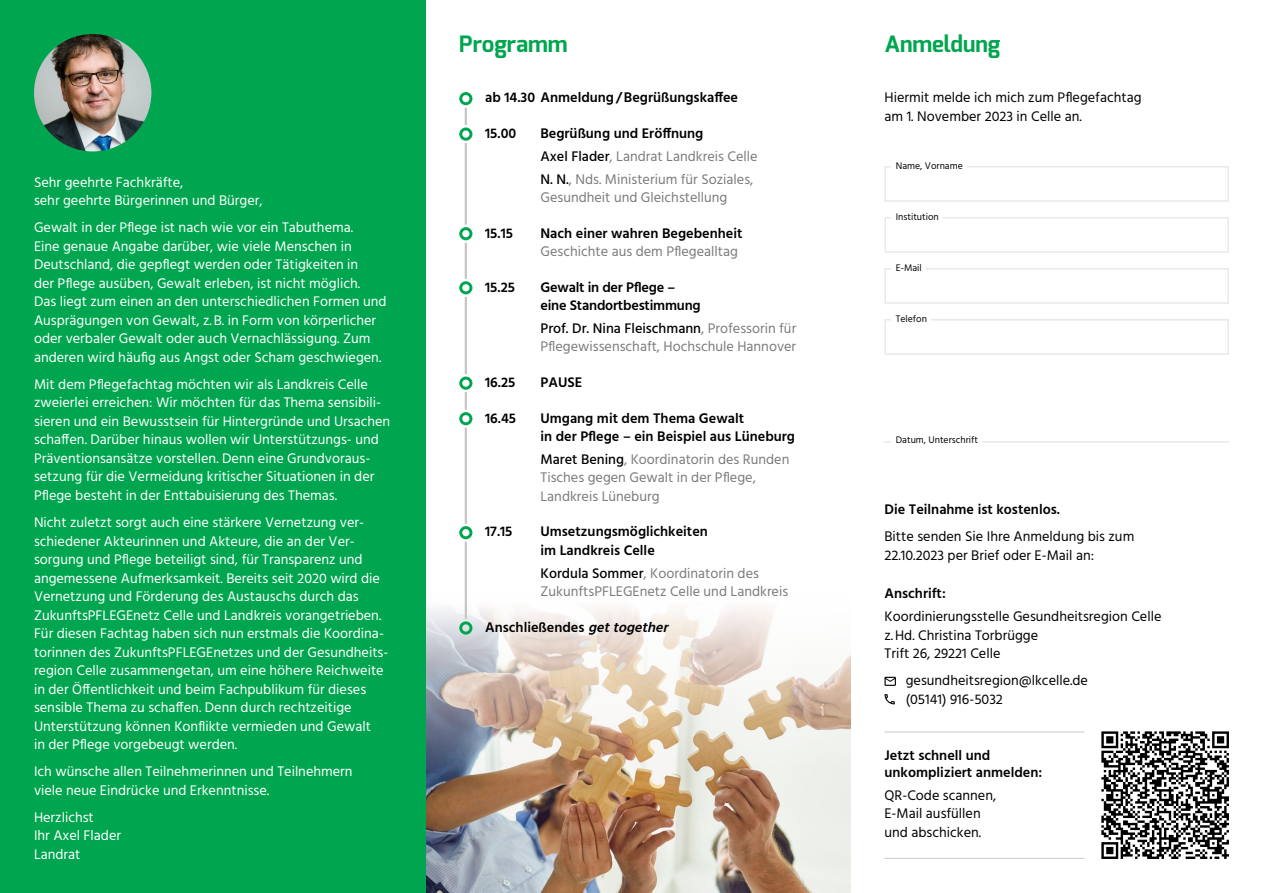
<style>
.page{position:relative;width:1263px;height:893px;background:#fff}
.page>*{position:absolute;margin:0;border:0;box-sizing:border-box;transform-origin:0 0}
.t1{font:700 22.5px "Exo";color:#00a64f}
.t2{font:14.25px/18.5px "Hind";color:#fff}
.t3{font:14.25px/18.5px "Hind";color:#7b7b7a}
.t4{font:600 14.25px/18.6px "Hind";color:#000}
.t5{font:14.25px/18.5px "Hind";color:#000}
.t6{font:9.75px "Hind";color:#000}
.s1{font-weight:600;color:#000}
.s2{font-weight:500;color:#000}
.s3{font-style:italic}
</style>
<div class="page">
<img style="left:425px;top:594px;width:425px;height:299px">
<div style="left:0;top:0;width:425px;height:893px;background:#00a64f"></div>
<hr style="left:465px;top:99px;width:2px;height:519px;background:#c5c6c6">
<svg style="left:458px;top:91px;width:16px;height:15px"></svg>
<div style="left:457px;top:90px;width:18px;height:18px;border:2px solid #fff;border-radius:50%"></div>
<div style="left:462px;top:95px;width:7px;height:7px;background:#fff;border-radius:50%"></div>
<svg style="left:458px;top:126px;width:16px;height:16px"></svg>
<div style="left:457px;top:125px;width:18px;height:18px;border:2px solid #fff;border-radius:50%"></div>
<div style="left:462px;top:130px;width:7px;height:8px;background:#fff;border-radius:50%"></div>
<svg style="left:458px;top:226px;width:16px;height:16px"></svg>
<div style="left:457px;top:225px;width:18px;height:18px;border:2px solid #fff;border-radius:50%"></div>
<div style="left:462px;top:230px;width:7px;height:7px;background:#fff;border-radius:50%"></div>
<svg style="left:458px;top:280px;width:16px;height:16px"></svg>
<div style="left:457px;top:279px;width:18px;height:18px;border:2px solid #fff;border-radius:50%"></div>
<div style="left:462px;top:284px;width:7px;height:7px;background:#fff;border-radius:50%"></div>
<svg style="left:458px;top:375px;width:16px;height:16px"></svg>
<div style="left:457px;top:374px;width:18px;height:18px;border:2px solid #fff;border-radius:50%"></div>
<div style="left:462px;top:380px;width:7px;height:7px;background:#fff;border-radius:50%"></div>
<svg style="left:458px;top:525px;width:16px;height:15px"></svg>
<div style="left:457px;top:524px;width:18px;height:18px;border:2px solid #fff;border-radius:50%"></div>
<div style="left:462px;top:529px;width:7px;height:7px;background:#fff;border-radius:50%"></div>
<svg style="left:459px;top:621px;width:13px;height:14px"></svg>
<svg style="left:458px;top:411px;width:16px;height:15px"></svg>
<div style="left:457px;top:410px;width:18px;height:18px;border:2px solid #fff;border-radius:50%"></div>
<div style="left:462px;top:415px;width:7px;height:7px;background:#fff;border-radius:50%"></div>
<svg style="left:884px;top:677px;width:12px;height:9px"></svg>
<svg style="left:884px;top:694px;width:11px;height:10px"></svg>
<hr style="left:884px;top:441px;width:345px;height:2px;background:#e9e9e9">
<div style="left:884px;top:166px;width:345px;height:36px;border:2px solid #e9e9e9"></div>
<div style="left:884px;top:217px;width:345px;height:36px;border:2px solid #e9e9e9"></div>
<div style="left:884px;top:268px;width:345px;height:36px;border:2px solid #e9e9e9"></div>
<div style="left:884px;top:319px;width:345px;height:36px;border:2px solid #e9e9e9"></div>
<div style="left:891px;top:156px;width:76px;height:15px;background:#fff"></div>
<div style="left:891px;top:207px;width:52px;height:15px;background:#fff"></div>
<div style="left:891px;top:258px;width:35px;height:15px;background:#fff"></div>
<div style="left:891px;top:309px;width:40px;height:15px;background:#fff"></div>
<div style="left:891px;top:430px;width:91px;height:16px;background:#fff"></div>
<svg style="left:1101px;top:731px;width:128px;height:128px"></svg>
<hr style="left:884px;top:731px;width:200px;height:1px;background:#cfd0d0">
<hr style="left:884px;top:858px;width:200px;height:1px;background:#cfd0d0">
<img style="left:34px;top:34px;width:117px;height:117px;border-radius:59px">
<p class="t2" style="left:34px;top:173px;width:230px">Sehr geehrte Fachkräfte,<br>sehr geehrte Bürgerinnen und Bürger,</p>
<p class="t2" style="left:34px;top:219px;width:354px">Gewalt in der Pflege ist nach wie vor ein Tabuthema.<br>Eine genaue Angabe darüber, wie viele Menschen in Deutschland, die gepflegt werden oder Tätigkeiten in<br>der Pflege ausüben, Gewalt erleben, ist nicht möglich.<br>Das liegt zum einen an den unterschiedlichen Formen und Ausprägungen von Gewalt, z.B. in Form von körperlicher oder verbaler Gewalt oder auch Vernachlässigung. Zum anderen wird häufig aus Angst oder Scham geschwiegen.</p>
<p class="t2" style="left:34px;top:376px;width:358px">Mit dem Pflegefachtag möchten wir als Landkreis Celle zweierlei erreichen: Wir möchten für das Thema sensibili&shy;sieren und ein Bewusstsein für Hintergründe und Ursachen schaffen. Darüber hinaus wollen wir Unterstützungs- und Präventionsansätze vorstellen. Denn eine Grundvoraus&shy;setzung für die Vermeidung kritischer Situationen in der Pflege besteht in der Enttabuisierung des Themas.</p>
<p class="t2" style="left:34px;top:514px;width:356px">Nicht zuletzt sorgt auch eine stärkere Vernetzung ver&shy;schiedener Akteurinnen und Akteure, die an der Ver&shy;sorgung und Pflege beteiligt sind, für Transparenz und angemessene Aufmerksamkeit. Bereits seit 2020 wird die Vernetzung und Förderung des Austauschs durch das ZukunftsPFLEGEnetz Celle und Landkreis vorangetrieben.<br>Für diesen Fachtag haben sich nun erstmals die Koordina&shy;torinnen des ZukunftsPFLEGEnetzes und der Gesundheits&shy;region Celle zusammengetan, um eine höhere Reichweite in der Öffentlichkeit und beim Fachpublikum für dieses sensible Thema zu schaffen. Denn durch rechtzeitige Unterstützung können Konflikte vermieden und Gewalt<br>in der Pflege vorgebeugt werden.</p>
<p class="t2" style="left:34px;top:763px;width:320px">Ich wünsche allen Teilnehmerinnen und Teilnehmern viele neue Eindrücke und Erkenntnisse.</p>
<p class="t2" style="left:34px;top:809px;width:89px">Herzlichst<br>Ihr Axel Flader<br>Landrat</p>
<h1 class="t1" style="left:459px;top:29px;width:110px">Programm</h1>
<h1 class="t1" style="left:884px;top:29px;width:117px">Anmeldung</h1>
<p class="t4" style="left:485px;top:89px;width:254px">ab 14.30 Anmeldung/Begrüßungskaffee</p>
<p class="t4" style="left:485px;top:125px;width:33px">15.00</p>
<p class="t3" style="left:540px;top:123px;width:219px;line-height:22.8px"><span class="s1">Begrüßung und Eröffnung<br></span><span class="s2">Axel Flader</span>, Landrat Landkreis Celle<br><span class="s2">N. N.</span>, Nds. Ministerium für Soziales,</p>
<p class="t3" style="left:540px;top:189px;width:188px">Gesundheit und Gleichstellung</p>
<p class="t4" style="left:485px;top:224px;width:29px">15.15</p>
<p class="t4" style="left:540px;top:224px;width:203px">Nach einer wahren Begebenheit</p>
<p class="t3" style="left:540px;top:243px;width:199px">Geschichte aus dem Pflegealltag</p>
<p class="t4" style="left:485px;top:278px;width:31px">15.25</p>
<p class="t4" style="left:540px;top:278px;width:162px">Gewalt in der Pflege – eine Standortbestimmung</p>
<p class="t3" style="left:540px;top:320px;width:257px"><span class="s2">Prof. Dr. Nina Fleischmann</span>, Professorin für<br>Pflegewissenschaft, Hochschule Hannover</p>
<p class="t4" style="left:485px;top:374px;width:32px">16.25</p>
<p class="t4" style="left:540px;top:374px;width:43px">PAUSE</p>
<p class="t4" style="left:485px;top:409px;width:32px">16.45</p>
<p class="t4" style="left:540px;top:409px;width:256px">Umgang mit dem Thema Gewalt<br>in der Pflege – ein Beispiel aus Lüneburg</p>
<p class="t3" style="left:540px;top:451px;width:250px"><span class="s2">Maret Bening</span>, Koordinatorin des Runden<br>Tisches gegen Gewalt in der Pflege,<br>Landkreis Lüneburg</p>
<p class="t4" style="left:485px;top:523px;width:29px">17.15</p>
<p class="t4" style="left:540px;top:523px;width:169px">Umsetzungsmöglichkeiten im Landkreis Celle</p>
<p class="t3" style="left:540px;top:564px;width:249px"><span class="s2">Kordula Sommer</span>, Koordinatorin des<br>ZukunftsPFLEGEnetz Celle und Landkreis</p>
<p class="t4" style="left:485px;top:619px;width:189px">Anschließendes <span class="s3">gettogether</span></p>
<p class="t5" style="left:884px;top:89px;width:258px">Hiermit melde ich mich zum Pflegefachtag am 1. November 2023 in Celle an.</p>
<p class="t6" style="left:896px;top:159px;width:68px">Name, Vorname</p>
<p class="t6" style="left:896px;top:210px;width:45px">Institution</p>
<p class="t6" style="left:896px;top:261px;width:27px">E-Mail</p>
<p class="t6" style="left:896px;top:312px;width:33px">Telefon</p>
<p class="t6" style="left:896px;top:433px;width:84px">Datum, Unterschrift</p>
<p class="t4" style="left:884px;top:501px;width:177px">Die Teilnahme ist kostenlos.</p>
<p class="t5" style="left:884px;top:528px;width:251px">Bitte senden Sie Ihre Anmeldung bis zum<br>22.10.2023 per Brief oder E-Mail an:</p>
<p class="t4" style="left:884px;top:585px;width:63px">Anschrift:</p>
<p class="t5" style="left:884px;top:608px;width:278px">Koordinierungsstelle Gesundheitsregion Celle z.Hd. Christina Torbrügge<br>Trift 26, 29221 Celle</p>
<p class="t5" style="left:906px;top:672px;width:184px">gesundheitsregion@lkcelle.de (05141) 916-5032</p>
<p class="t4" style="left:884px;top:747px;width:159px;line-height:17.1px">Jetzt schnell und unkompliziert anmelden:</p>
<p class="t5" style="left:884px;top:787px;width:113px">QR-Code scannen,<br>E-Mail ausfüllen und abschicken.</p>
</div>
